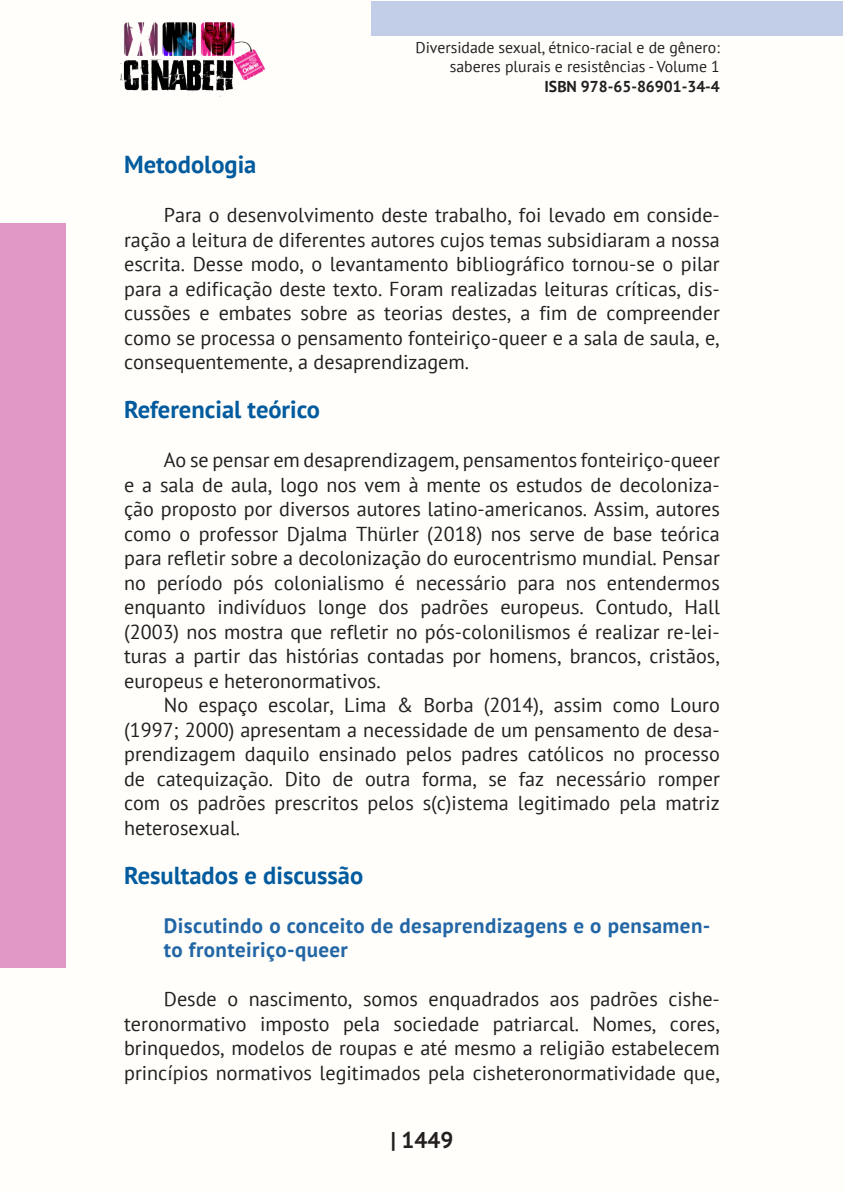
<style>
.page{position:relative;width:844px;height:1191px;background:#fff}
.page>*{position:absolute;margin:0;border:0;box-sizing:border-box;transform-origin:0 0}
._9_SUBTÍTULOS{font:700 24.5px "PT Sans";color:#015b9e}
.t1{font:700 22.75px "PT Sans";color:#231f20}
.SUBTÍTULO2{font:700 21px/24.5px "PT Sans";letter-spacing:.02em;color:#2266a6}
._8_CORPO{font:20.12px/24.5px "PT Sans";color:#231f20;text-align:justify}
.t2{font:15.75px/18.9px "PT Sans";color:#231f20;text-align:right}
.t3{font:700 15.75px "PT Sans";color:#231f20}
</style>
<div class="page">
<div style="left:0;top:0;width:843px;height:1191px;background:#fffefa"></div>
<div style="left:371px;top:1px;width:471px;height:35px;background:#c2cde7"></div>
<div style="left:0;top:223px;width:65px;height:744px;background:#e198c7"></div>
<img style="left:120px;top:22px;width:144px;height:75px">
<p class="t2" style="left:415px;top:38px;width:306px">Diversidade sexual, étnico-racial e de gênero: saberes plurais e resistências - Volume 1</p>
<p class="t3" style="left:544px;top:76px;width:177px">ISBN 978-65-86901-34-4</p>
<p class="_9_SUBTÍTULOS" style="left:124px;top:148px;width:134px">Metodologia</p>
<p class="_8_CORPO" style="left:124px;top:202px;width:597px;text-indent:40px">Para o desenvolvimento deste trabalho, foi levado em conside&shy;ração a leitura de diferentes autores cujos temas subsidiaram a nossa escrita. Desse modo, o levantamento bibliográfico tornou-se o pilar para a edificação deste texto. Foram realizadas leituras críticas, dis&shy;cussões e embates sobre as teorias destes, a fim de compreender como se processa o pensamento fonteiriço-queer e a sala de saula, e, consequentemente, a desaprendizagem.</p>
<p class="_9_SUBTÍTULOS" style="left:124px;top:393px;width:197px">Referencial teórico</p>
<p class="_8_CORPO" style="left:124px;top:447px;width:597px;text-indent:40px">Ao se pensar em desaprendizagem, pensamentos fonteiriço-queer e a sala de aula, logo nos vem à mente os estudos de decoloniza&shy;ção proposto por diversos autores latino-americanos. Assim, autores como o professor Djalma Thürler (2018) nos serve de base teórica para refletir sobre a decolonização do eurocentrismo mundial. Pensar no período pós colonialismo é necessário para nos entendermos enquanto indivíduos longe dos padrões europeus. Contudo, Hall (2003) nos mostra que refletir no pós-colonilismos é realizar re-lei&shy;turas a partir das histórias contadas por homens, brancos, cristãos, europeus e heteronormativos.</p>
<p class="_8_CORPO" style="left:124px;top:692px;width:597px;text-indent:40px">No espaço escolar, Lima &amp; Borba (2014), assim como Louro (1997; 2000) apresentam a necessidade de um pensamento de desa&shy;prendizagem daquilo ensinado pelos padres católicos no processo de catequização. Dito de outra forma, se faz necessário romper com os padrões prescritos pelos s(c)istema legitimado pela matriz heterosexual.</p>
<p class="_9_SUBTÍTULOS" style="left:124px;top:859px;width:240px">Resultados e discussão</p>
<p class="SUBTÍTULO2" style="left:164px;top:913px;width:548px">Discutindo o conceito de desaprendizagens e o pensamen&shy;to fronteiriço-queer</p>
<p class="_8_CORPO" style="left:124px;top:986px;width:597px;text-indent:40px">Desde o nascimento, somos enquadrados aos padrões cishe&shy;teronormativo imposto pela sociedade patriarcal. Nomes, cores, brinquedos, modelos de roupas e até mesmo a religião estabelecem princípios normativos legitimados pela cisheteronormatividade que,</p>
<p class="t1" style="left:390px;top:1125px;width:64px">| 1449</p>
</div>
